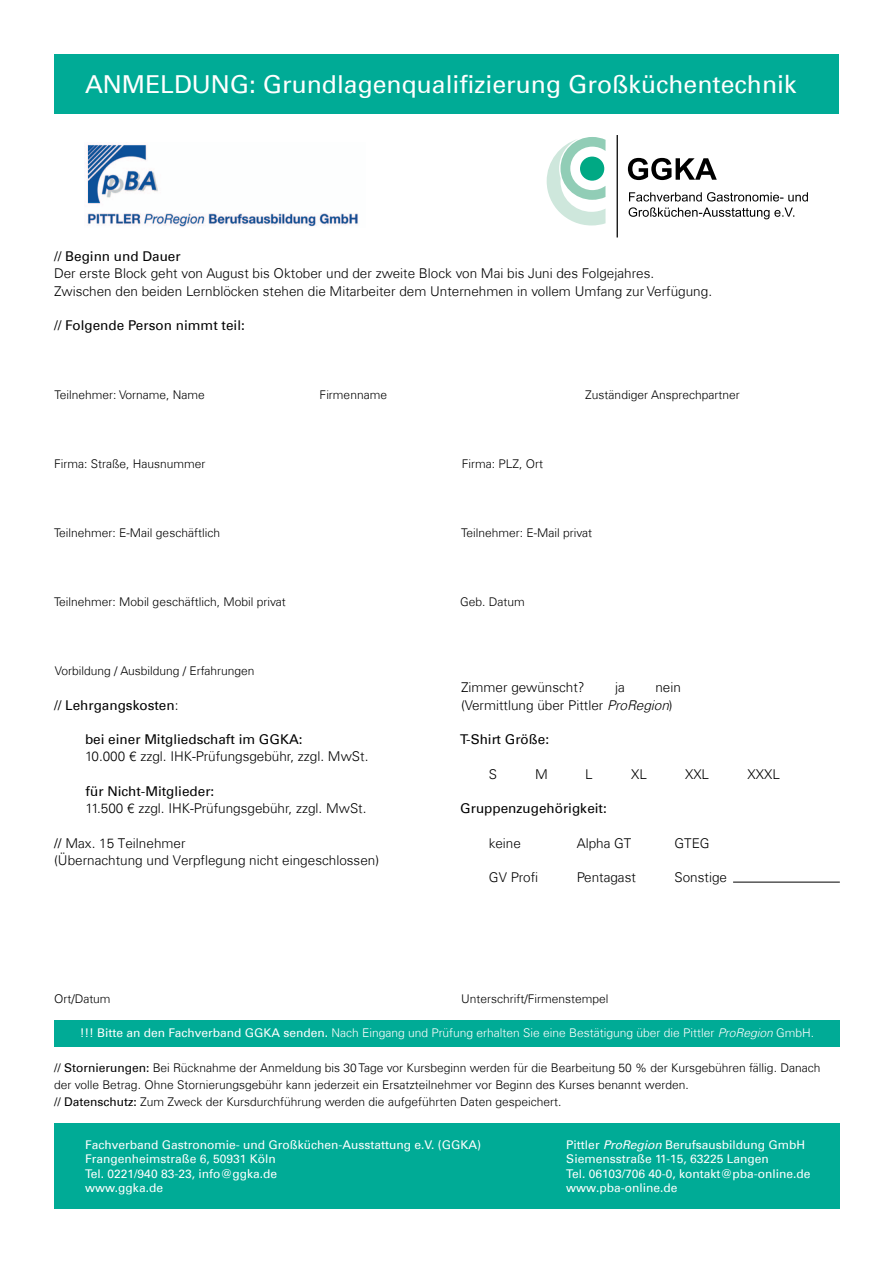
<style>
.page{position:relative;width:893px;height:1263px;background:#fff}
.page>*{position:absolute;margin:0;border:0;box-sizing:border-box;transform-origin:0 0}
.t1{font:24.75px "Univers Com 55 Roman";color:#fff}
.t2{font:300 13.5px/17.2px "Univers Com 45";color:#000}
.t3{font:13.5px "Univers Com 55 Roman";color:#000}
.t4{font:300 12px/17.2px "Univers Com 45";color:#000}
.t5{font:12px/14.4px "Univers Com 55 Roman";color:#fff}
.t6{font:300 12px "Univers Com 45";color:#fff}
.s1{font-family:"Univers Com 45";font-weight:300}
.s2{font-style:italic}
.s3{font-family:"Univers Com 55 Roman";font-weight:400}
</style>
<div class="page">
<hr style="left:617px;top:135px;width:1px;height:102px;background:#000">
<svg style="left:547px;top:137px;width:59px;height:88px"></svg>
<div style="left:580px;top:157px;width:24px;height:24px;background:#00a984;border-radius:50%"></div>
<svg style="left:629px;top:192px;width:179px;height:27px"></svg>
<svg style="left:628px;top:158px;width:89px;height:22px"></svg>
<div style="left:54px;top:54px;width:785px;height:60px;background:#00ab96"></div>
<div style="left:54px;top:1124px;width:786px;height:85px;background:#00ab96"></div>
<div style="left:54px;top:1020px;width:786px;height:26px;background:#00ab96"></div>
<hr style="left:733px;top:882px;width:107px;height:1px;background:#000">
<img style="left:86px;top:144px;width:272px;height:83px">
<h1 class="t1" style="left:85px;top:69px;width:713px">ANMELDUNG: Grundlagenqualifizierung Großküchentechnik</h1>
<p class="t3" style="left:54px;top:248px;width:128px">// Beginn und Dauer</p>
<p class="t2" style="left:54px;top:265px;width:660px">Der erste Block geht von August bis Oktober und der zweite Block von Mai bis Juni des Folgejahres.<br>Zwischen den beiden Lernblöcken stehen die Mitarbeiter dem Unternehmen in vollem Umfang zur Verfügung.</p>
<p class="t3" style="left:54px;top:317px;width:192px">// Folgende Person nimmt teil:</p>
<p class="t4" style="left:55px;top:386px;width:152px">Teilnehmer: Vorname, Name</p>
<p class="t4" style="left:320px;top:386px;width:69px">Firmenname</p>
<p class="t4" style="left:54px;top:455px;width:153px">Firma: Straße, Hausnummer</p>
<p class="t4" style="left:462px;top:455px;width:83px">Firma: PLZ, Ort</p>
<p class="t4" style="left:585px;top:386px;width:156px">Zuständiger Ansprechpartner</p>
<p class="t4" style="left:54px;top:524px;width:168px">Teilnehmer: E-Mail geschäftlich</p>
<p class="t4" style="left:461px;top:524px;width:133px">Teilnehmer: E-Mail privat</p>
<p class="t4" style="left:54px;top:593px;width:233px">Teilnehmer: Mobil geschäftlich, Mobil privat</p>
<p class="t4" style="left:55px;top:662px;width:201px">Vorbildung / Ausbildung / Erfahrungen</p>
<p class="t3" style="left:54px;top:697px;width:126px">// Lehrgangskosten<span class="s1">:</span></p>
<p class="t3" style="left:85px;top:731px;width:219px">bei einer Mitgliedschaft im GGKA:</p>
<p class="t2" style="left:85px;top:748px;width:285px">10.000 € zzgl. IHK-Prüfungsgebühr, zzgl. MwSt.</p>
<p class="t4" style="left:460px;top:593px;width:66px">Geb. Datum</p>
<p class="t2" style="left:461px;top:679px;width:125px">Zimmer gewünscht?</p>
<p class="t2" style="left:615px;top:679px;width:11px">ja</p>
<p class="t2" style="left:461px;top:679px;width:221px;text-indent:194px">nein (Vermittlung über Pittler <span class="s2">ProRegion</span>)</p>
<p class="t3" style="left:460px;top:731px;width:90px">T-Shirt Größe:</p>
<p class="t2" style="left:489px;top:765px;width:10px">S</p>
<p class="t2" style="left:535px;top:765px;width:14px">M</p>
<p class="t2" style="left:585px;top:765px;width:9px">L</p>
<p class="t2" style="left:631px;top:765px;width:17px">XL</p>
<p class="t2" style="left:685px;top:765px;width:26px">XXL</p>
<p class="t2" style="left:748px;top:765px;width:34px">XXXL</p>
<p class="t3" style="left:86px;top:783px;width:130px">für Nicht-Mitglieder:</p>
<p class="t2" style="left:86px;top:800px;width:282px">11.500 € zzgl. IHK-Prüfungsgebühr, zzgl. MwSt.</p>
<p class="t3" style="left:460px;top:800px;width:148px">Gruppenzugehörigkeit:</p>
<p class="t2" style="left:54px;top:834px;width:326px"><span class="s3">//</span> Max. 15 Teilnehmer<br>(Übernachtung und Verpflegung nicht eingeschlossen)</p>
<p class="t2" style="left:489px;top:834px;width:33px">keine</p>
<p class="t2" style="left:577px;top:834px;width:56px">Alpha GT</p>
<p class="t2" style="left:674px;top:834px;width:37px">GTEG</p>
<p class="t2" style="left:489px;top:869px;width:51px">GV Profi</p>
<p class="t2" style="left:577px;top:869px;width:61px">Pentagast</p>
<p class="t2" style="left:674px;top:869px;width:54px">Sonstige</p>
<p class="t4" style="left:54px;top:990px;width:58px">Ort/Datum</p>
<p class="t4" style="left:461px;top:990px;width:149px">Unterschrift/Firmenstempel</p>
<p class="t6" style="left:80px;top:1026px;width:736px"><span class="s3">!!! Bitte an den Fachverband GGKA senden.</span> Nach Eingang und Prüfung erhalten Sie eine Bestätigung über die Pittler <span class="s2">ProRegion</span> GmbH.</p>
<p class="t4" style="left:54px;top:1059px;width:768px"><span class="s3">// Stornierungen:</span> Bei Rücknahme der Anmeldung bis 30 Tage vor Kursbeginn werden für die Bearbeitung 50 % der Kursgebühren fällig. Danach der volle Betrag. Ohne Stornierungsgebühr kann jederzeit ein Ersatzteilnehmer vor Beginn des Kurses benannt werden.<br><span class="s3">// Datenschutz:</span> Zum Zweck der Kursdurchführung werden die aufgeführten Daten gespeichert.</p>
<p class="t5" style="left:85px;top:1137px;width:398px">Fachverband Gastronomie- und Großküchen-Ausstattung e.V. (GGKA)<br>Frangenheimstraße 6, 50931 Köln<br>Tel. 0221/940 83-23, info@ggka.de<br>www.ggka.de</p>
<p class="t5" style="left:566px;top:1137px;width:246px">Pittler <span class="s2">ProRegion</span> Berufsausbildung GmbH Siemensstraße 11-15, 63225 Langen<br>Tel. 06103/706 40-0, kontakt@pba-online.de www.pba-online.de</p>
</div>
